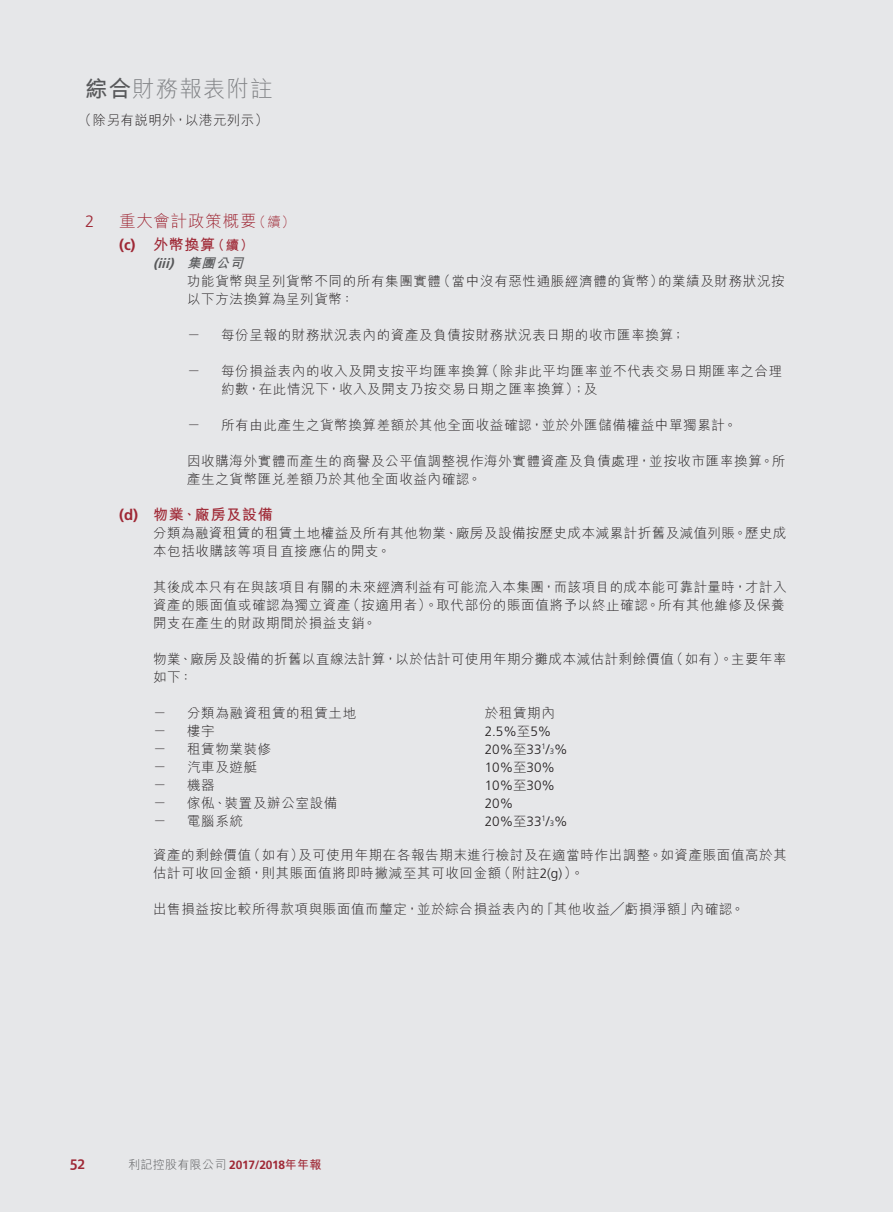
<style>
.page{position:relative;width:893px;height:1212px;background:#e6e7e9}
.page>*{position:absolute;margin:0;border:0;box-sizing:border-box;transform-origin:0 0}
.t1{font:300 22.5px "M Hei HK";letter-spacing:.05em;color:#808285}
.Heading_1{font:300 16.5px "M Hei HK";letter-spacing:.05em;color:#9f2835}
.Heading_1-2{font:300 16.5px "Frutiger LT Std";color:#9f2835}
.Heading_2{font:700 15px "M Hei HK";letter-spacing:.05em;color:#9f2835}
.t2{font:500 15px "Unit";color:#9f2835}
.Body_Text{font:300 13.5px/18px "M Hei HK";letter-spacing:.05em;color:#231f20}
.Body_Text-2{font:300 13.5px "Frutiger LT Std";color:#231f20}
.Body_Text-3{font:300 13.5px "M Hei HK";letter-spacing:.03em;color:#231f20}
.Heading_3{font:italic 700 13.5px "Frutiger LT Std";color:#57585a}
.t3{font:700 12px "Frutiger LT Std";letter-spacing:-.02em;color:#9f2835}
.s1{font-weight:700;color:#57585a}
.s2{font-size:13.5px}
.s3{font-family:"Frutiger LT Std"}
.s4{font-family:"M Hei HK"}
.s5{font-size:7.8px}
.s6{font-family:"M Hei HK";font-weight:300;color:#57585a}
</style>
<div class="page">
<h1 class="t1" style="left:85px;top:77px;width:189px"><span class="s1">綜合</span>財務報表附註</h1>
<p class="Body_Text-3" style="left:78px;top:113px;width:191px">（除另有說明外，以港元列示）</p>
<p class="Heading_1-2" style="left:85px;top:212px;width:11px">2</p>
<p class="Heading_1" style="left:119px;top:213px;width:177px">重大會計政策概要<span class="s2">（續）</span></p>
<p class="Heading_2" style="left:119px;top:233px;width:136px"><span class="s3">(c)</span> 外幣換算<span class="s2">（續）</span></p>
<p class="Heading_3" style="left:153px;top:255px;width:96px">(iii) <span class="s4">集團公司</span></p>
<p class="Body_Text" style="left:187px;top:271px;width:599px">功能貨幣與呈列貨幣不同的所有集團實體（當中沒有惡性通脹經濟體的貨幣）的業績及財務狀況按以下方法換算為呈列貨幣：</p>
<p class="Body_Text" style="left:187px;top:325px;width:15px">－</p>
<p class="Body_Text" style="left:221px;top:325px;width:465px">每份呈報的財務狀況表內的資產及負債按財務狀況表日期的收市匯率換算；</p>
<p class="Body_Text" style="left:187px;top:361px;width:15px">－</p>
<p class="Body_Text" style="left:221px;top:361px;width:563px">每份損益表內的收入及開支按平均匯率換算（除非此平均匯率並不代表交易日期匯率之合理約數，在此情況下，收入及開支乃按交易日期之匯率換算）；及</p>
<p class="Body_Text" style="left:187px;top:415px;width:15px">－</p>
<p class="Body_Text" style="left:221px;top:415px;width:517px">所有由此產生之貨幣換算差額於其他全面收益確認，並於外匯儲備權益中單獨累計。</p>
<p class="Body_Text" style="left:187px;top:451px;width:600px">因收購海外實體而產生的商譽及公平值調整視作海外實體資產及負債處理，並按收市匯率換算。所產生之貨幣匯兌差額乃於其他全面收益內確認。</p>
<p class="Heading_2" style="left:119px;top:503px;width:155px"><span class="s3">(d)</span> 物業、廠房及設備</p>
<p class="Body_Text" style="left:153px;top:523px;width:635px">分類為融資租賃的租賃土地權益及所有其他物業、廠房及設備按歷史成本減累計折舊及減值列賬。歷史成本包括收購該等項目直接應佔的開支。</p>
<p class="Body_Text" style="left:153px;top:577px;width:635px">其後成本只有在與該項目有關的未來經濟利益有可能流入本集團，而該項目的成本能可靠計量時，才計入資產的賬面值或確認為獨立資產（按適用者）。取代部份的賬面值將予以終止確認。所有其他維修及保養開支在產生的財政期間於損益支銷。</p>
<p class="Body_Text" style="left:153px;top:649px;width:635px">物業、廠房及設備的折舊以直線法計算，以於估計可使用年期分攤成本減估計剩餘價值（如有）。主要年率如下：</p>
<p class="Body_Text" style="left:153px;top:703px;width:15px">－</p>
<p class="Body_Text" style="left:187px;top:703px;width:171px">分類為融資租賃的租賃土地</p>
<p class="Body_Text" style="left:485px;top:703px;width:72px">於租賃期內</p>
<p class="Body_Text" style="left:153px;top:721px;width:15px">－</p>
<p class="Body_Text" style="left:187px;top:721px;width:29px">樓宇</p>
<p class="Body_Text-2" style="left:485px;top:723px;width:68px">2.5%<span class="s4">至</span>5%</p>
<p class="Body_Text" style="left:153px;top:739px;width:15px">－</p>
<p class="Body_Text" style="left:187px;top:739px;width:86px">租賃物業裝修</p>
<p class="Body_Text-2" style="left:485px;top:741px;width:84px">20%<span class="s4">至</span>33<sup>1</sup>/<span class="s5">3</span>%</p>
<p class="Body_Text" style="left:153px;top:757px;width:15px">－</p>
<p class="Body_Text" style="left:187px;top:757px;width:72px">汽車及遊艇</p>
<p class="Body_Text-2" style="left:485px;top:759px;width:72px">10%<span class="s4">至</span>30%</p>
<p class="Body_Text" style="left:153px;top:775px;width:15px">－</p>
<p class="Body_Text" style="left:187px;top:775px;width:29px">機器</p>
<p class="Body_Text-2" style="left:485px;top:777px;width:72px">10%<span class="s4">至</span>30%</p>
<p class="Body_Text" style="left:153px;top:793px;width:15px">－</p>
<p class="Body_Text" style="left:187px;top:793px;width:152px">傢俬、裝置及辦公室設備</p>
<p class="Body_Text-2" style="left:485px;top:795px;width:30px">20%</p>
<p class="Body_Text" style="left:153px;top:811px;width:15px">－</p>
<p class="Body_Text" style="left:187px;top:811px;width:57px">電腦系統</p>
<p class="Body_Text-2" style="left:485px;top:813px;width:84px">20%<span class="s4">至</span>33<sup>1</sup>/<span class="s5">3</span>%</p>
<p class="Body_Text" style="left:153px;top:846px;width:635px">資產的剩餘價值（如有）及可使用年期在各報告期末進行檢討及在適當時作出調整。如資產賬面值高於其估計可收回金額，則其賬面值將即時撇減至其可收回金額（附註<span class="s3">2(g)</span>）。</p>
<p class="Body_Text" style="left:153px;top:900px;width:593px">出售損益按比較所得款項與賬面值而釐定，並於綜合損益表內的「其他收益╱虧損淨額」內確認。</p>
<p class="t2" style="left:70px;top:1155px;width:17px">52</p>
<p class="t3" style="left:128px;top:1158px;width:195px"><span class="s6">利記控股有限公司</span> 2017/2018<span class="s4">年年報</span></p>
</div>
